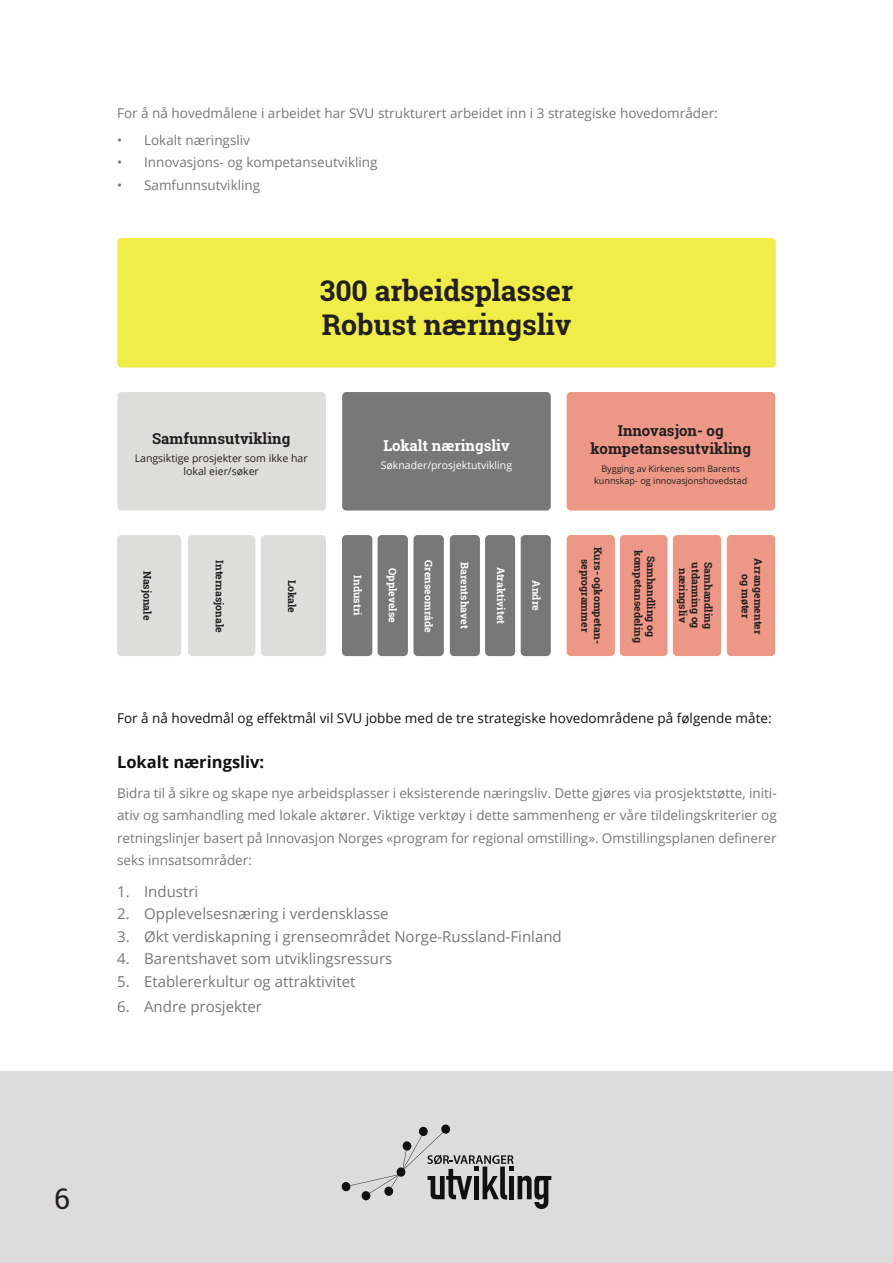
<style>
.page{position:relative;width:893px;height:1263px;background:#fff}
.page>*{position:absolute;margin:0;border:0;box-sizing:border-box;transform-origin:0 0}
.t1{font:700 28.5px "Roboto Slab";color:#231f20}
.t2{font:28.5px "Roboto Slab";color:#231f20}
.t3{font:700 16.5px "Open Sans";color:#111}
.t4{font:15px "Open Sans";color:#777}
.t5{font:700 15px "Roboto Slab";color:#231f20}
.t6{font:700 15px "Roboto Slab";color:#fff}
.t7{font:13.5px/22.5px "Open Sans";color:#777;text-align:justify}
.t8{font:13.5px "Open Sans";color:#111}
.t9{font:700 10.5px/12.6px "Roboto Slab";color:#231f20;text-align:center}
.t10{font:700 10.5px "Roboto Slab";color:#fff}
.t11{font:10.5px/13.5px "Open Sans";color:#231f20;text-align:center}
.t12{font:10.5px "Open Sans";color:#fff}
.t13{font:9px "Open Sans";color:#231f20}
</style>
<div class="page">
<div style="left:117px;top:238px;width:659px;height:129px;background:#f0ec48;border-radius:4px"></div>
<div style="left:117px;top:392px;width:209px;height:118px;background:#dddddb;border-radius:4px"></div>
<div style="left:342px;top:392px;width:209px;height:118px;background:#777877;border-radius:4px"></div>
<div style="left:567px;top:392px;width:208px;height:118px;background:#ed9786;border-radius:4px"></div>
<div style="left:117px;top:535px;width:64px;height:121px;background:#dddddb;border-radius:4px"></div>
<div style="left:188px;top:535px;width:67px;height:121px;background:#dddddb;border-radius:4px"></div>
<div style="left:261px;top:535px;width:65px;height:121px;background:#dddddb;border-radius:4px"></div>
<div style="left:342px;top:535px;width:30px;height:121px;background:#777877;border-radius:4px"></div>
<div style="left:378px;top:535px;width:30px;height:121px;background:#777877;border-radius:4px"></div>
<div style="left:413px;top:535px;width:31px;height:121px;background:#777877;border-radius:4px"></div>
<div style="left:450px;top:535px;width:30px;height:121px;background:#777877;border-radius:4px"></div>
<div style="left:485px;top:535px;width:30px;height:121px;background:#777877;border-radius:4px"></div>
<div style="left:521px;top:535px;width:30px;height:121px;background:#777877;border-radius:4px"></div>
<div style="left:567px;top:535px;width:48px;height:121px;background:#ed9786;border-radius:4px"></div>
<div style="left:620px;top:535px;width:47px;height:121px;background:#ed9786;border-radius:4px"></div>
<div style="left:673px;top:535px;width:48px;height:121px;background:#ed9786;border-radius:4px"></div>
<div style="left:727px;top:535px;width:48px;height:121px;background:#ed9786;border-radius:4px"></div>
<div style="left:0;top:1071px;width:893px;height:192px;background:#dcdcdc"></div>
<svg style="left:419px;top:1126px;width:9px;height:10px"></svg>
<div style="left:441px;top:1124px;width:9px;height:10px;background:#111;border-radius:4px"></div>
<div style="left:341px;top:1182px;width:10px;height:9px;background:#111;border-radius:4px"></div>
<svg style="left:350px;top:1132px;width:201px;height:77px"></svg>
<p class="t7" style="left:117px;top:101px;width:602px">For å nå hovedmålene i arbeidet har SVU strukturert arbeidet inn i 3 strategiske hovedområder:</p>
<p class="t7" style="left:117px;top:128px;width:134px">• Lokalt næringsliv</p>
<p class="t7" style="left:117px;top:151px;width:262px">• Innovasjons- og kompetanseutvikling</p>
<p class="t7" style="left:117px;top:173px;width:145px">• Samfunnsutvikling</p>
<p class="t1" style="left:320px;top:271px;width:255px">300 arbeidsplasser</p>
<p class="t1" style="left:322px;top:305px;width:251px">Robust næringsliv</p>
<p class="t5" style="left:152px;top:428px;width:140px">Samfunnsutvikling</p>
<p class="t11" style="left:135px;top:451px;width:174px">Langsiktige prosjekter som ikke har lokal eier/søker</p>
<p class="t6" style="left:383px;top:435px;width:128px">Lokalt næringsliv</p>
<p class="t12" style="left:381px;top:458px;width:133px">Søknader/prosjektutvikling</p>
<p class="t5" style="left:618px;top:420px;width:107px">Innovasjon- og</p>
<p class="t5" style="left:590px;top:438px;width:162px">kompetansesutvikling</p>
<p class="t13" style="left:601px;top:462px;width:140px">Bygging av Kirkenes som Barents</p>
<p class="t13" style="left:594px;top:474px;width:154px">kunnskap- og innovasjonshovedstad</p>
<p class="t9" style="left:154px;top:570px;width:51px;rotate:90deg">Nasjonale</p>
<p class="t9" style="left:226px;top:560px;width:74px;rotate:90deg">Internasjonale</p>
<p class="t9" style="left:298px;top:580px;width:35px;rotate:90deg">Lokale</p>
<p class="t10" style="left:365px;top:575px;width:42px;rotate:90deg">Industri</p>
<p class="t10" style="left:400px;top:568px;width:56px;rotate:90deg">Opplevelse</p>
<p class="t10" style="left:436px;top:560px;width:74px;rotate:90deg">Grenseområde</p>
<p class="t10" style="left:472px;top:562px;width:68px;rotate:90deg">Barentshavet</p>
<p class="t10" style="left:508px;top:567px;width:59px;rotate:90deg">Atraktivitet</p>
<p class="t10" style="left:543px;top:580px;width:32px;rotate:90deg">Andre</p>
<p class="t9" style="left:604px;top:547px;width:98px;rotate:90deg">Kurs- ogkompetan&shy;seprogrammer</p>
<p class="t9" style="left:657px;top:550px;width:94px;rotate:90deg">Samhandling og kompetansedeling</p>
<p class="t9" style="left:689px;top:568px;width:56px;rotate:90deg">næringsliv</p>
<p class="t9" style="left:765px;top:558px;width:78px;rotate:90deg">Arrangementer</p>
<p class="t9" style="left:702px;top:562px;width:68px;rotate:90deg">utdanning og</p>
<p class="t9" style="left:715px;top:562px;width:68px;rotate:90deg">Samhandling</p>
<p class="t9" style="left:752px;top:574px;width:46px;rotate:90deg">og møter</p>
<p class="t8" style="left:117px;top:709px;width:656px">For å nå hovedmål og effektmål vil SVU jobbe med de tre strategiske hovedområdene på følgende måte:</p>
<p class="t3" style="left:117px;top:750px;width:149px">Lokalt næringsliv:</p>
<p class="t7" style="left:117px;top:781px;width:661px">Bidra til å sikre og skape nye arbeidsplasser i eksisterende næringsliv. Dette gjøres via prosjektstøtte, initi&shy;ativ og samhandling med lokale aktører. Viktige verktøy i dette sammenheng er våre tildelingskriterier og retningslinjer basert på Innovasjon Norges «program for regional omstilling». Omstillingsplanen definerer seks innsatsområder:</p>
<p class="t4" style="left:117px;top:881px;width:83px">1. Industri</p>
<p class="t4" style="left:117px;top:903px;width:273px">2. Opplevelsesnæring i verdensklasse</p>
<p class="t4" style="left:117px;top:926px;width:446px">3. Økt verdiskapning i grenseområdet Norge-Russland-Finland</p>
<p class="t4" style="left:117px;top:948px;width:277px">4. Barentshavet som utviklingsressurs</p>
<p class="t4" style="left:117px;top:971px;width:240px">5. Etablererkultur og attraktivitet</p>
<p class="t4" style="left:117px;top:996px;width:146px">6. Andre prosjekter</p>
<h1 class="t2" style="left:54px;top:1179px;width:17px">6</h1>
</div>
